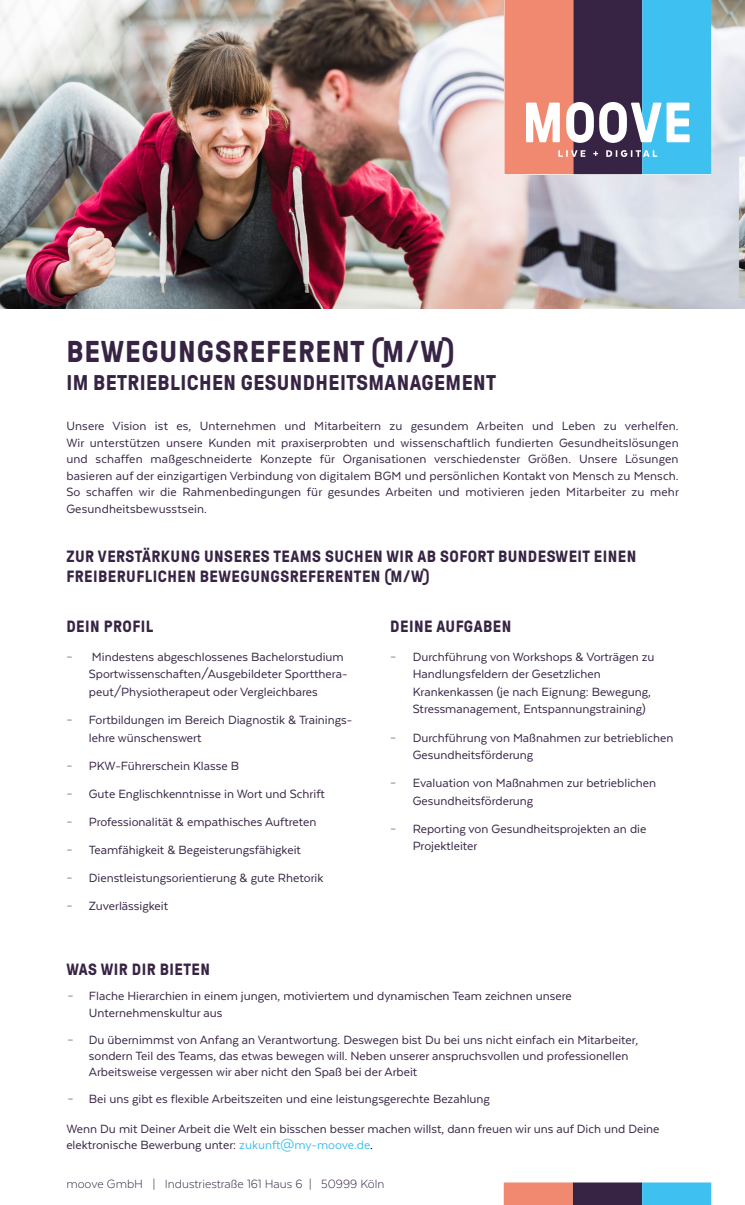
<style>
.page{position:relative;width:745px;height:1205px;background:#fff}
.page>*{position:absolute;margin:0;border:0;box-sizing:border-box;transform-origin:0 0}
.t1{font:700 30px "GT Pressura";letter-spacing:.03em;color:#372444}
.t2{font:700 21.25px "GT Pressura";letter-spacing:.02em;color:#372444}
.t3{font:700 16.25px/20px "GT Pressura";letter-spacing:.03em;color:#372444}
.t4{font:13.75px/17.5px "Texta";color:#372444}
.t5{font:300 13.75px "Texta";color:#372444}
.s1{font-weight:300}
.s2{color:#3ec0f0}
.s3{color:#000}
</style>
<div class="page">
<img style="left:0;top:0;width:744px;height:309px">
<svg style="left:504px;top:0;width:206px;height:174px;background:#87899a"></svg>
<svg style="left:503px;top:1182px;width:207px;height:23px;background:#7b7c8e"></svg>
<h1 class="t1" style="left:66px;top:336px;width:389px">BEWEGUNGSREFERENT (M/W)</h1>
<h2 class="t2" style="left:66px;top:371px;width:431px">IM BETRIEBLICHEN GESUNDHEITSMANAGEMENT</h2>
<p class="t4" style="left:66px;top:417px;width:613px;line-height:16.5px;text-align:justify">Unsere Vision ist es, Unternehmen und Mitarbeitern zu gesundem Arbeiten und Leben zu verhelfen.<br>Wir unterstützen unsere Kunden mit praxiserprobten und wissenschaftlich fundierten Gesundheitslösungen und schaffen maßgeschneiderte Konzepte für Organisationen verschiedenster Größen. Unsere Lösungen basieren auf der einzigartigen Verbindung von digitalem BGM und persönlichen Kontakt von Mensch zu Mensch.<br>So schaffen wir die Rahmenbedingungen für gesundes Arbeiten und motivieren jeden Mitarbeiter zu mehr Gesundheitsbewusstsein.</p>
<p class="t3" style="left:66px;top:547px;width:571px">ZUR VERSTÄRKUNG UNSERES TEAMS SUCHEN WIR AB SOFORT BUNDESWEIT EINEN<br>FREIBERUFLICHEN BEWEGUNGSREFERENTEN (M/W)</p>
<p class="t3" style="left:66px;top:616px;width:88px">DEIN PROFIL</p>
<p class="t4" style="left:89px;top:648px;width:260px;text-indent:-22px"><span class="s1">–</span> Mindestens abgeschlossenes Bachelorstudium<br>Sportwissenschaften/Ausgebildeter Sportthera&shy;peut/Physiotherapeut oder Vergleichbares</p>
<p class="t4" style="left:89px;top:711px;width:265px;text-indent:-22px"><span class="s1">–</span> Fortbildungen im Bereich Diagnostik &amp; Trainings&shy;lehre wünschenswert</p>
<p class="t4" style="left:66px;top:756px;width:174px"><span class="s1">–</span> PKW-Führerschein Klasse B</p>
<p class="t4" style="left:66px;top:785px;width:260px"><span class="s1">–</span> Gute Englischkenntnisse in Wort und Schrift</p>
<p class="t4" style="left:66px;top:813px;width:251px"><span class="s1">–</span> Professionalität &amp; empathisches Auftreten</p>
<p class="t4" style="left:66px;top:841px;width:236px"><span class="s1">–</span> Teamfähigkeit &amp; Begeisterungsfähigkeit</p>
<p class="t4" style="left:66px;top:869px;width:258px"><span class="s1">–</span> Dienstleistungsorientierung &amp; gute Rhetorik</p>
<p class="t4" style="left:66px;top:897px;width:103px"><span class="s1">–</span> Zuverlässigkeit</p>
<p class="t3" style="left:390px;top:616px;width:122px">DEINE AUFGABEN</p>
<p class="t4" style="left:412px;top:648px;width:243px;text-indent:-22px"><span class="s1">–</span> Durchführung von Workshops &amp; Vorträgen zu Handlungsfeldern der Gesetzlichen Krankenkassen (je nach Eignung: Bewegung, Stressmanagement, Entspannungstraining)</p>
<p class="t4" style="left:412px;top:728px;width:262px;text-indent:-22px"><span class="s1">–</span> Durchführung von Maßnahmen zur betrieblichen<br>Gesundheitsförderung</p>
<p class="t4" style="left:412px;top:774px;width:245px;text-indent:-22px"><span class="s1">–</span> Evaluation von Maßnahmen zur betrieblichen<br>Gesundheitsförderung</p>
<p class="t4" style="left:412px;top:820px;width:235px;text-indent:-22px"><span class="s1">–</span> Reporting von Gesundheitsprojekten an die<br>Projektleiter</p>
<p class="t3" style="left:66px;top:960px;width:145px">WAS WIR DIR BIETEN</p>
<p class="t4" style="left:89px;top:988px;width:484px;line-height:16.2px;text-indent:-21px"><span class="s1">–</span> Flache Hierarchien in einem jungen, motiviertem und dynamischen Team zeichnen unsere<br>Unternehmenskultur aus</p>
<p class="t4" style="left:89px;top:1031px;width:550px;line-height:16.2px;text-indent:-21px"><span class="s1">–</span> Du übernimmst von Anfang an Verantwortung. Deswegen bist Du bei uns nicht einfach ein Mitarbeiter, sondern Teil des Teams, das etwas bewegen will. Neben unserer anspruchsvollen und professionellen<br>Arbeitsweise vergessen wir aber nicht den Spaß bei der Arbeit</p>
<p class="t4" style="left:68px;top:1090px;width:423px"><span class="s1">–</span> Bei uns gibt es flexible Arbeitszeiten und eine leistungsgerechte Bezahlung</p>
<p class="t4" style="left:66px;top:1120px;width:594px;line-height:16.5px">Wenn Du mit Deiner Arbeit die Welt ein bisschen besser machen willst, dann freuen wir uns auf Dich und Deine elektronische Bewerbung unter: <span class="s2">zukunft@my-moove.de</span><span class="s3">.</span></p>
<p class="t5" style="left:66px;top:1177px;width:319px">moove GmbH | Industriestraße 161 Haus 6 | 50999 Köln</p>
</div>
